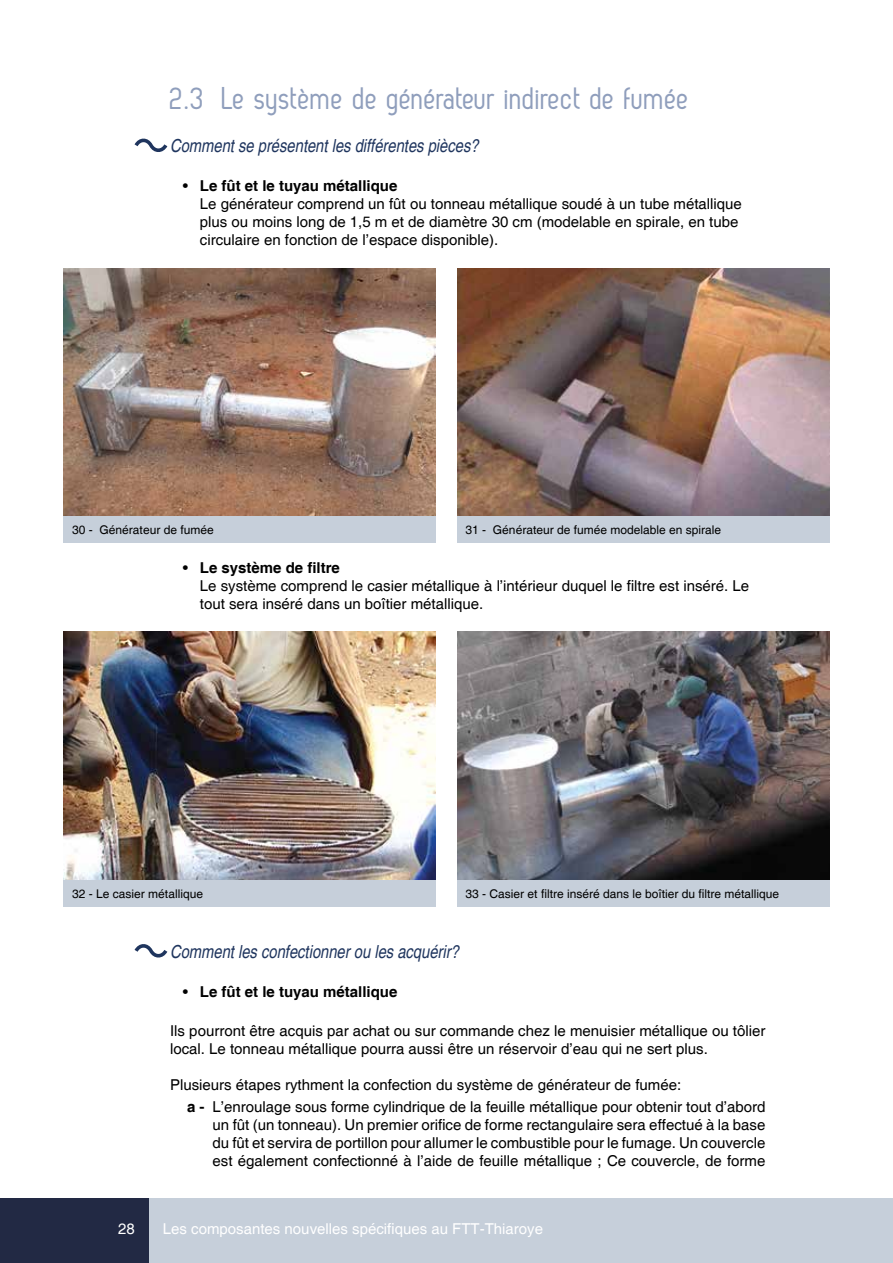
<style>
.page{position:relative;width:893px;height:1263px;background:#fff}
.page>*{position:absolute;margin:0;border:0;box-sizing:border-box;transform-origin:0 0}
.t1{font:31.5px "Zag";color:#8f9ebc}
.t2{font:italic condensed 18px "Helvetica";color:#1f355e}
.t3{font:15px/18px "Helvetica";color:#000}
.t4{font:15px "Helvetica";color:#fff}
.t5{font:700 15px "Helvetica";color:#000}
.t6{font:12px "Helvetica";color:#000}
.s1{font-weight:700}
.s2{font-weight:400}
</style>
<div class="page">
<div style="left:0;top:1199px;width:893px;height:64px;background:#c6cfda"></div>
<div style="left:0;top:1199px;width:149px;height:64px;background:#222944"></div>
<svg style="left:134px;top:139px;width:34px;height:13px"></svg>
<svg style="left:134px;top:944px;width:34px;height:14px"></svg>
<img style="left:64px;top:268px;width:372px;height:249px">
<img style="left:64px;top:631px;width:372px;height:249px">
<img style="left:457px;top:268px;width:372px;height:249px">
<img style="left:457px;top:631px;width:372px;height:249px">
<div style="left:64px;top:517px;width:372px;height:26px;background:#c6cfda"></div>
<div style="left:64px;top:880px;width:372px;height:26px;background:#c6cfda"></div>
<div style="left:457px;top:517px;width:372px;height:26px;background:#c6cfda"></div>
<div style="left:457px;top:880px;width:372px;height:26px;background:#c6cfda"></div>
<h1 class="t1" style="left:170px;top:81px;width:521px">2.3 Le système de générateur indirect de fumée</h1>
<p class="t2" style="left:170px;top:135px;width:310px">Comment se présentent les différentes pièces?</p>
<p class="t3" style="left:200px;top:178px;width:543px;text-indent:-17px">• <span class="s1">Le fût et le tuyau métallique<br></span>Le générateur comprend un fût ou tonneau métallique soudé à un tube métallique plus ou moins long de 1,5 m et de diamètre 30 cm (modelable en spirale, en tube circulaire en fonction de l’espace disponible).</p>
<p class="t6" style="left:72px;top:523px;width:143px">30 - Générateur de fumée</p>
<p class="t6" style="left:466px;top:523px;width:257px">31 - Générateur de fumée modelable en spirale</p>
<p class="t3" style="left:200px;top:559px;width:551px;text-indent:-17px">• <span class="s1">Le système de filtre<br></span>Le système comprend le casier métallique à l’intérieur duquel le filtre est inséré. Le tout sera inséré dans un boîtier métallique.</p>
<p class="t6" style="left:72px;top:886px;width:132px">32 - Le casier métallique</p>
<p class="t6" style="left:466px;top:886px;width:315px">33 - Casier et filtre inséré dans le boîtier du filtre métallique</p>
<p class="t2" style="left:170px;top:940px;width:290px">Comment les confectionner ou les acquérir?</p>
<p class="t5" style="left:183px;top:982px;width:216px"><span class="s2">•</span> Le fût et le tuyau métallique</p>
<p class="t3" style="left:170px;top:1022px;width:597px">Ils pourront être acquis par achat ou sur commande chez le menuisier métallique ou tôlier local. Le tonneau métallique pourra aussi être un réservoir d’eau qui ne sert plus.</p>
<p class="t3" style="left:187px;top:1074px;width:580px;line-height:22.2px;text-indent:-17px">Plusieurs étapes rythment la confection du système de générateur de fumée:<br><span class="s1">a -</span> L’enroulage sous forme cylindrique de la feuille métallique pour obtenir tout d’abord</p>
<p class="t3" style="left:213px;top:1116px;width:554px;text-align:justify">un fût (un tonneau). Un premier orifice de forme rectangulaire sera effectué à la base du fût et servira de portillon pour allumer le combustible pour le fumage. Un couvercle est également confectionné à l’aide de feuille métallique ; Ce couvercle, de forme</p>
<p class="t4" style="left:118px;top:1220px;width:18px">28</p>
<p class="t4" style="left:163px;top:1220px;width:382px">Les composantes nouvelles spécifiques au FTT-Thiaroye</p>
</div>
